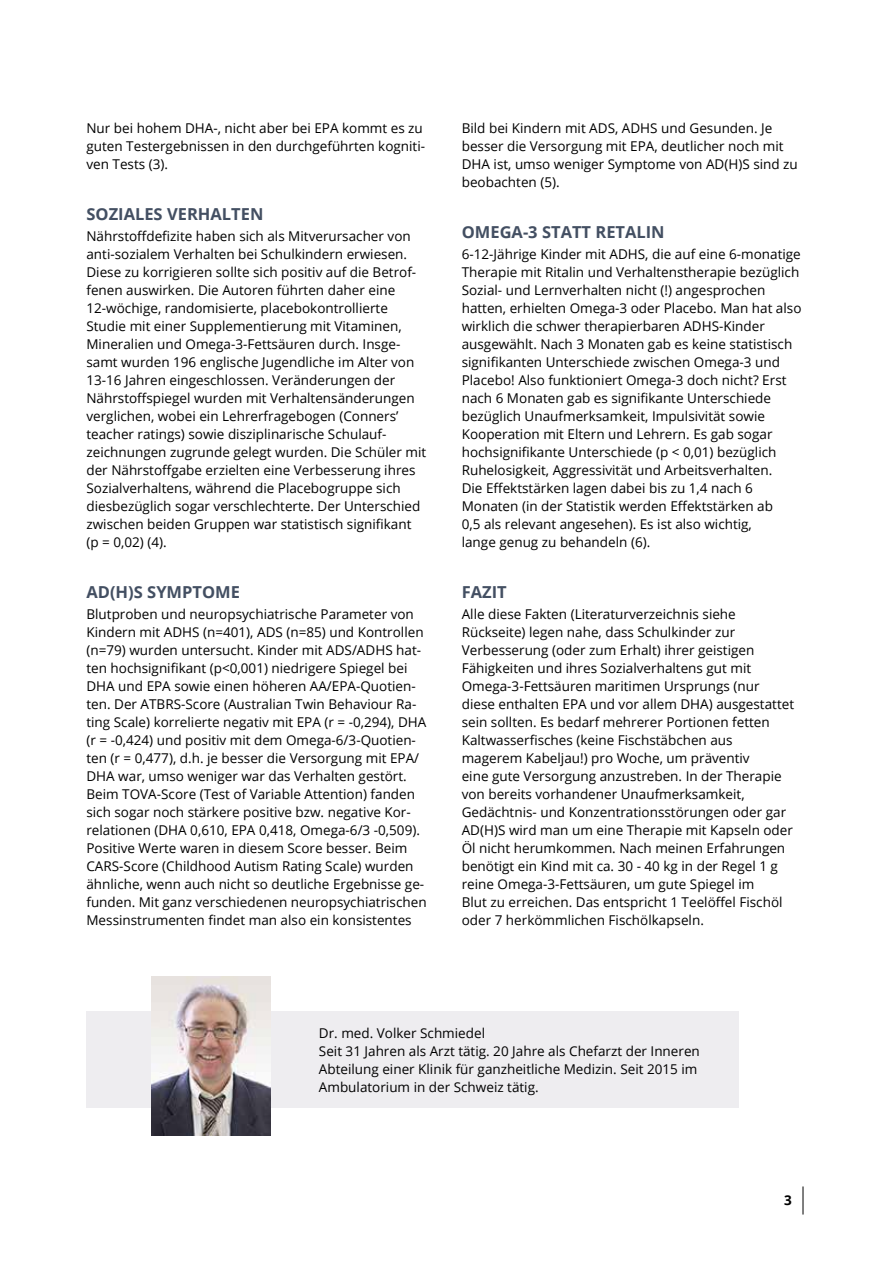
<style>
.page{position:relative;width:893px;height:1263px;background:#fff}
.page>*{position:absolute;margin:0;border:0;box-sizing:border-box;transform-origin:0 0}
.t1{font:700 16.5px "Open Sans";color:#434f62}
.t2{font:13.5px/18px "Open Sans";color:#000}
.t3{font:700 13.5px "Open Sans";color:#000}
</style>
<div class="page">
<div style="left:86px;top:1011px;width:652px;height:97px;background:#eeedf0"></div>
<img style="left:152px;top:977px;width:118px;height:158px">
<svg style="left:803px;top:1186px;width:1px;height:28px"></svg>
<p class="t2" style="left:86px;top:118px;width:340px">Nur bei hohem DHA-, nicht aber bei EPA kommt es zu guten Testergebnissen in den durchgeführten kogniti&shy;ven Tests (3).</p>
<p class="t1" style="left:86px;top:207px;width:178px">SOZIALES VERHALTEN</p>
<p class="t2" style="left:86px;top:226px;width:341px">Nährstoffdefizite haben sich als Mitverursacher von anti-sozialem Verhalten bei Schulkindern erwiesen.<br>Diese zu korrigieren sollte sich positiv auf die Betrof&shy;fenen auswirken. Die Autoren führten daher eine 12-wöchige, randomisierte, placebokontrollierte Studie mit einer Supplementierung mit Vitaminen, Mineralien und Omega-3-Fettsäuren durch. Insge&shy;samt wurden 196 englische Jugendliche im Alter von 13-16 Jahren eingeschlossen. Veränderungen der Nährstoffspiegel wurden mit Verhaltensänderungen verglichen, wobei ein Lehrerfragebogen (Conners’ teacher ratings) sowie disziplinarische Schulauf&shy;zeichnungen zugrunde gelegt wurden. Die Schüler mit der Nährstoffgabe erzielten eine Verbesserung ihres Sozialverhaltens, während die Placebogruppe sich diesbezüglich sogar verschlechterte. Der Unterschied zwischen beiden Gruppen war statistisch signifikant (p = 0,02) (4).</p>
<p class="t1" style="left:86px;top:585px;width:155px">AD(H)S SYMPTOME</p>
<p class="t2" style="left:86px;top:604px;width:342px">Blutproben und neuropsychiatrische Parameter von Kindern mit ADHS (n=401), ADS (n=85) und Kontrollen (n=79) wurden untersucht. Kinder mit ADS/ADHS hat&shy;ten hochsignifikant (p&lt;0,001) niedrigere Spiegel bei DHA und EPA sowie einen höheren AA/EPA-Quotien&shy;ten. Der ATBRS-Score (Australian Twin Behaviour Ra&shy;ting Scale) korrelierte negativ mit EPA (r = -0,294), DHA (r = -0,424) und positiv mit dem Omega-6/3-Quotien&shy;ten (r = 0,477), d.h. je besser die Versorgung mit EPA/ DHA war, umso weniger war das Verhalten gestört.<br>Beim TOVA-Score (Test of Variable Attention) fanden sich sogar noch stärkere positive bzw. negative Kor&shy;relationen (DHA 0,610, EPA 0,418, Omega-6/3 -0,509).<br>Positive Werte waren in diesem Score besser. Beim CARS-Score (Childhood Autism Rating Scale) wurden ähnliche, wenn auch nicht so deutliche Ergebnisse ge&shy;funden. Mit ganz verschiedenen neuropsychiatrischen Messinstrumenten findet man also ein konsistentes</p>
<p class="t2" style="left:462px;top:118px;width:338px">Bild bei Kindern mit ADS, ADHS und Gesunden. Je besser die Versorgung mit EPA, deutlicher noch mit DHA ist, umso weniger Symptome von AD(H)S sind zu beobachten (5).</p>
<p class="t1" style="left:462px;top:225px;width:204px">OMEGA-3 STATT RETALIN</p>
<p class="t2" style="left:462px;top:244px;width:341px">6-12-Jährige Kinder mit ADHS, die auf eine 6-monatige Therapie mit Ritalin und Verhaltenstherapie bezüglich Sozial- und Lernverhalten nicht (!) angesprochen hatten, erhielten Omega-3 oder Placebo. Man hat also wirklich die schwer therapierbaren ADHS-Kinder ausgewählt. Nach 3 Monaten gab es keine statistisch signifikanten Unterschiede zwischen Omega-3 und Placebo! Also funktioniert Omega-3 doch nicht? Erst nach 6 Monaten gab es signifikante Unterschiede bezüglich Unaufmerksamkeit, Impulsivität sowie Kooperation mit Eltern und Lehrern. Es gab sogar hochsignifikante Unterschiede (p &lt; 0,01) bezüglich Ruhelosigkeit, Aggressivität und Arbeitsverhalten.<br>Die Effektstärken lagen dabei bis zu 1,4 nach 6<br>Monaten (in der Statistik werden Effektstärken ab<br>0,5 als relevant angesehen). Es ist also wichtig,<br>lange genug zu behandeln (6).</p>
<p class="t1" style="left:462px;top:585px;width:47px">FAZIT</p>
<p class="t2" style="left:462px;top:604px;width:334px">Alle diese Fakten (Literaturverzeichnis siehe Rückseite) legen nahe, dass Schulkinder zur Verbesserung (oder zum Erhalt) ihrer geistigen Fähigkeiten und ihres Sozialverhaltens gut mit Omega-3-Fettsäuren maritimen Ursprungs (nur diese enthalten EPA und vor allem DHA) ausgestattet sein sollten. Es bedarf mehrerer Portionen fetten Kaltwasserfisches (keine Fischstäbchen aus magerem Kabeljau!) pro Woche, um präventiv<br>eine gute Versorgung anzustreben. In der Therapie von bereits vorhandener Unaufmerksamkeit, Gedächtnis- und Konzentrationsstörungen oder gar AD(H)S wird man um eine Therapie mit Kapseln oder Öl nicht herumkommen. Nach meinen Erfahrungen benötigt ein Kind mit ca. 30 - 40 kg in der Regel 1 g reine Omega-3-Fettsäuren, um gute Spiegel im<br>Blut zu erreichen. Das entspricht 1 Teelöffel Fischöl oder 7 herkömmlichen Fischölkapseln.</p>
<p class="t2" style="left:319px;top:1024px;width:382px">Dr. med. Volker Schmiedel<br>Seit 31 Jahren als Arzt tätig. 20 Jahre als Chefarzt der Inneren Abteilung einer Klinik für ganzheitliche Medizin. Seit 2015 im Ambulatorium in der Schweiz tätig.</p>
<p class="t3" style="left:784px;top:1194px;width:9px">3</p>
</div>
